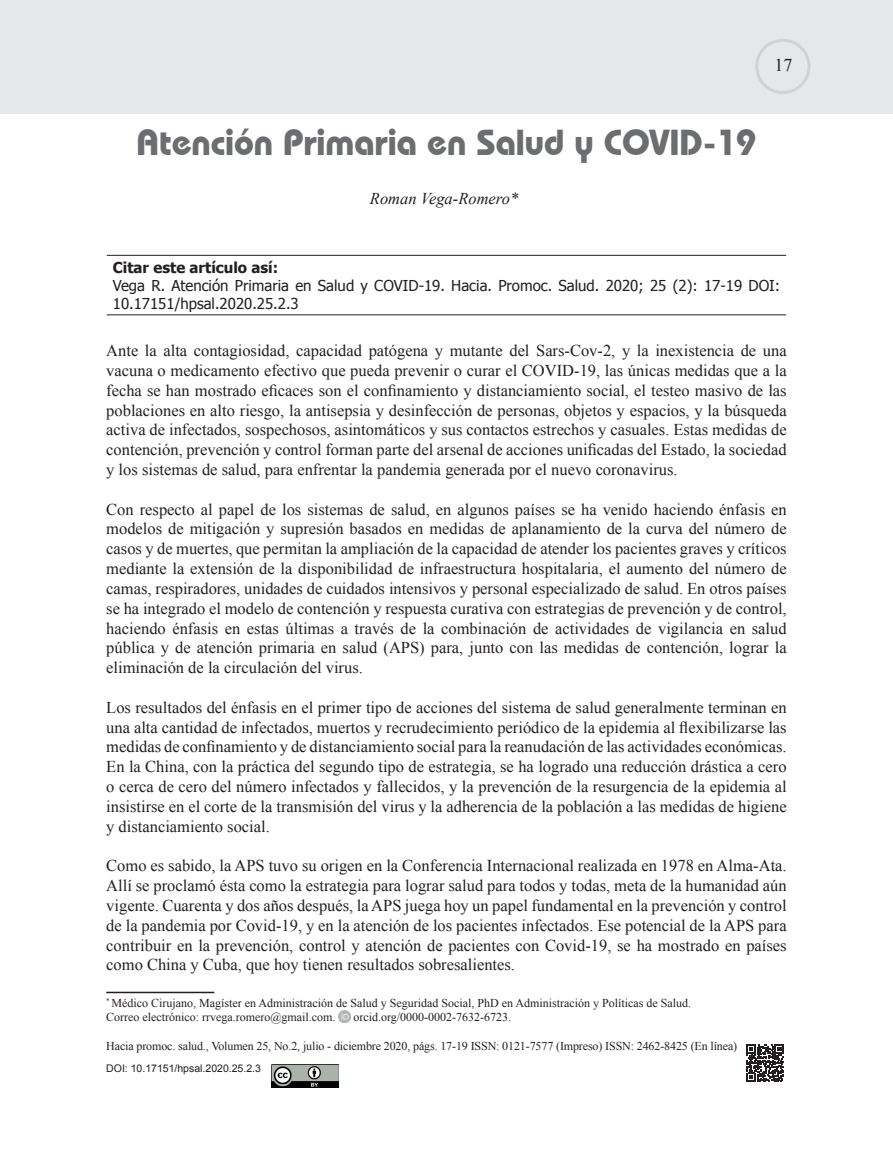
<style>
.page{position:relative;width:893px;height:1149px;background:#fff}
.page>*{position:absolute;margin:0;border:0;box-sizing:border-box;transform-origin:0 0}
.t1{font:700 36px "Bauhaus IT Cby BT";color:#6c6d70}
.t2{font:18px "Times New Roman";color:#231f20}
.t3{font:16.5px/19.8px "Times New Roman";color:#231f20;text-align:justify}
.t4{font:italic 16.5px "Times New Roman";color:#231f20}
.t5{font:15px/18px "Tahoma";color:#231f20}
.t6{font:700 15px "Tahoma";color:#231f20}
.t7{font:12px/14.4px "Times New Roman";color:#231f20}
.t8{font:10.5px "Arial";color:#231f20}
</style>
<div class="page">
<div style="left:0;top:0;width:893px;height:114px;background:#e6e7e9"></div>
<hr style="left:107px;top:255px;width:679px;height:1px;background:#231f20">
<hr style="left:107px;top:314px;width:679px;height:1px;background:#231f20">
<hr style="left:106px;top:991px;width:108px;height:1px;background:#231f20">
<svg style="left:339px;top:1010px;width:11px;height:12px"></svg>
<img style="left:272px;top:1064px;width:67px;height:23px">
<div style="left:755px;top:39px;width:55px;height:55px;border:3px solid #d1d2d4;border-radius:50%"></div>
<svg style="left:747px;top:1044px;width:37px;height:37px"></svg>
<p class="t2" style="left:774px;top:53px;width:19px">17</p>
<h1 class="t1" style="left:137px;top:120px;width:621px">Atención Primaria en Salud y COVID-19</h1>
<p class="t4" style="left:370px;top:187px;width:150px">Roman Vega-Romero*</p>
<p class="t6" style="left:113px;top:257px;width:167px">Citar este artículo así:</p>
<p class="t5" style="left:113px;top:275px;width:669px">Vega R. Atención Primaria en Salud y COVID-19. Hacia. Promoc. Salud. 2020; 25 (2): 17-19 DOI:<br>10.17151/hpsal.2020.25.2.3</p>
<p class="t3" style="left:106px;top:340px;width:682px">Ante la alta contagiosidad, capacidad patógena y mutante del Sars-Cov-2, y la inexistencia de una vacuna o medicamento efectivo que pueda prevenir o curar el COVID-19, las únicas medidas que a la fecha se han mostrado eficaces son el confinamiento y distanciamiento social, el testeo masivo de las poblaciones en alto riesgo, la antisepsia y desinfección de personas, objetos y espacios, y la búsqueda activa de infectados, sospechosos, asintomáticos y sus contactos estrechos y casuales. Estas medidas de contención, prevención y control forman parte del arsenal de acciones unificadas del Estado, la sociedad y los sistemas de salud, para enfrentar la pandemia generada por el nuevo coronavirus.</p>
<p class="t3" style="left:106px;top:498px;width:682px">Con respecto al papel de los sistemas de salud, en algunos países se ha venido haciendo énfasis en modelos de mitigación y supresión basados en medidas de aplanamiento de la curva del número de casos y de muertes, que permitan la ampliación de la capacidad de atender los pacientes graves y críticos mediante la extensión de la disponibilidad de infraestructura hospitalaria, el aumento del número de camas, respiradores, unidades de cuidados intensivos y personal especializado de salud. En otros países se ha integrado el modelo de contención y respuesta curativa con estrategias de prevención y de control, haciendo énfasis en estas últimas a través de la combinación de actividades de vigilancia en salud pública y de atención primaria en salud (APS) para, junto con las medidas de contención, lograr la eliminación de la circulación del virus.</p>
<p class="t3" style="left:106px;top:696px;width:682px">Los resultados del énfasis en el primer tipo de acciones del sistema de salud generalmente terminan en una alta cantidad de infectados, muertos y recrudecimiento periódico de la epidemia al flexibilizarse las medidas de confinamiento y de distanciamiento social para la reanudación de las actividades económicas.<br>En la China, con la práctica del segundo tipo de estrategia, se ha logrado una reducción drástica a cero o cerca de cero del número infectados y fallecidos, y la prevención de la resurgencia de la epidemia al insistirse en el corte de la transmisión del virus y la adherencia de la población a las medidas de higiene y distanciamiento social.</p>
<p class="t3" style="left:106px;top:855px;width:682px">Como es sabido, la APS tuvo su origen en la Conferencia Internacional realizada en 1978 en Alma-Ata.<br>Allí se proclamó ésta como la estrategia para lograr salud para todos y todas, meta de la humanidad aún vigente. Cuarenta y dos años después, la APS juega hoy un papel fundamental en la prevención y control de la pandemia por Covid-19, y en la atención de los pacientes infectados. Ese potencial de la APS para contribuir en la prevención, control y atención de pacientes con Covid-19, se ha mostrado en países como China y Cuba, que hoy tienen resultados sobresalientes.</p>
<p class="t7" style="left:106px;top:995px;width:586px"><sup>*</sup> Médico Cirujano, Magíster en Administración de Salud y Seguridad Social, PhD en Administración y Políticas de Salud.<br>Correo electrónico: rrvega.romero@gmail.com.</p>
<p class="t7" style="left:353px;top:1009px;width:159px">orcid.org/0000-0002-7632-6723.</p>
<p class="t7" style="left:106px;top:1038px;width:632px">Hacia promoc. salud., Volumen 25, No.2, julio - diciembre 2020, págs. 17-19 ISSN: 0121-7577 (Impreso) ISSN: 2462-8425 (En línea)</p>
<p class="t8" style="left:106px;top:1060px;width:156px">DOI: 10.17151/hpsal.2020.25.2.3</p>
</div>
